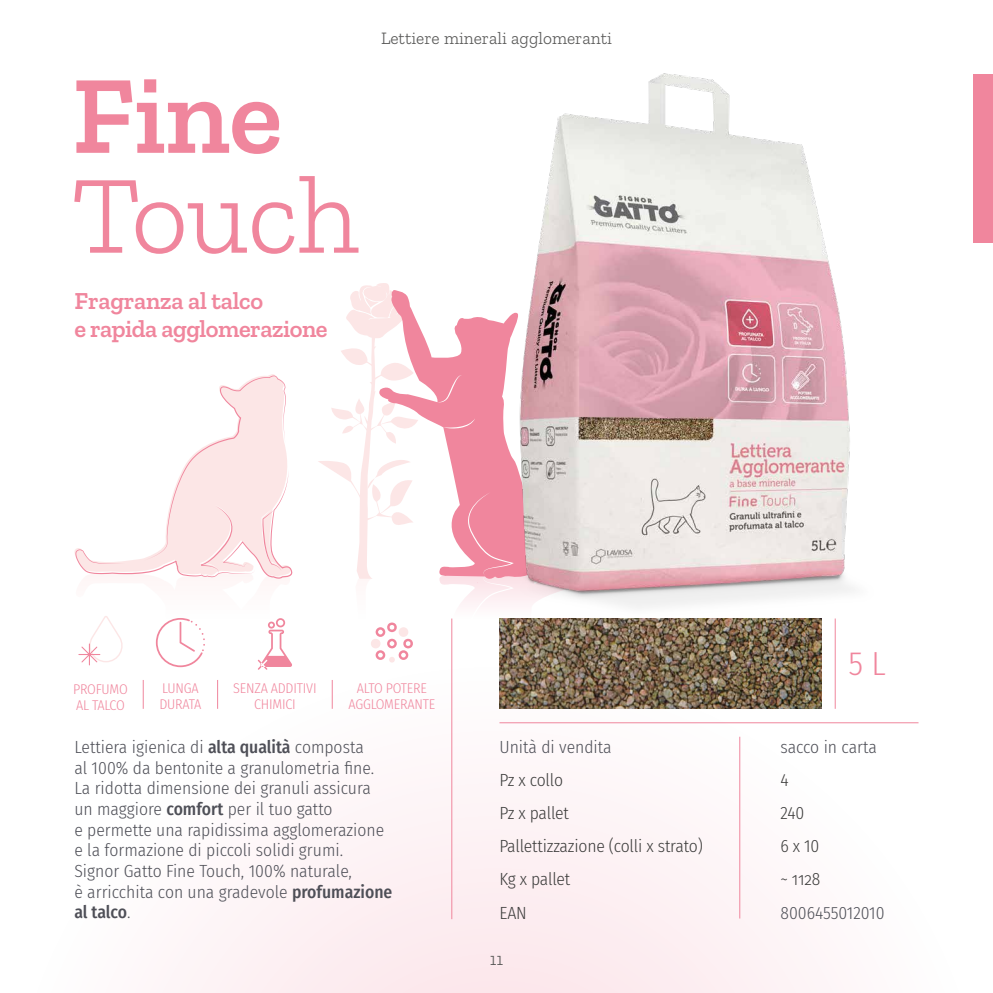
<style>
.page{position:relative;width:993px;height:993px;background:#fff}
.page>*{position:absolute;margin:0;border:0;box-sizing:border-box;transform-origin:0 0}
.t1{font:300 111.3px "Zilla Slab";letter-spacing:-.01em;color:#f0869d}
.t2{font:600 111.3px "Zilla Slab";color:#f0869d}
.t3{font:300 33.25px "Fira Sans Condensed";color:#f0869d}
.t4{font:600 24.5px/28px "Zilla Slab";letter-spacing:-.02em;color:#f0869d}
.t5{font:300 17.5px/20.7px "Fira Sans Condensed";color:#4e4f57}
.t6{font:300 17.5px "Fira Sans Condensed";letter-spacing:-.01em;color:#3c3c3b}
.t7{font:300 17.5px "Zilla Slab";color:#575756}
.t8{font:300 14px/15.8px "Fira Sans Condensed";letter-spacing:-.015em;color:#f0869d}
.s1{font-weight:500}
</style>
<div class="page">
<svg style="left:185px;top:638px;width:734px;height:354px;fill:#fdf6f8"></svg>
<svg style="left:418px;top:581px;width:219px;height:280px"></svg>
<svg style="left:89px;top:578px;width:207px;height:200px"></svg>
<hr style="left:451px;top:618px;width:1px;height:300px;background:#f0869d">
<hr style="left:739px;top:736px;width:1px;height:182px;background:#f0869d">
<hr style="left:834px;top:618px;width:1px;height:90px;background:#f0869d">
<hr style="left:499px;top:722px;width:419px;height:1px;background:#f0869d">
<svg style="left:418px;top:319px;width:42px;height:262px"></svg>
<svg style="left:75px;top:375px;width:217px;height:203px"></svg>
<svg style="left:143px;top:679px;width:1px;height:29px"></svg>
<svg style="left:217px;top:679px;width:1px;height:29px"></svg>
<svg style="left:156px;top:617px;width:49px;height:50px"></svg>
<svg style="left:316px;top:283px;width:102px;height:591px"></svg>
<svg style="left:78px;top:614px;width:50px;height:51px"></svg>
<img style="left:460px;top:73px;width:395px;height:564px">
<img style="left:499px;top:618px;width:322px;height:90px">
<svg style="left:256px;top:618px;width:36px;height:53px"></svg>
<div style="left:973px;top:74px;width:19px;height:169px;background:#f0869d"></div>
<h1 class="t2" style="left:72px;top:53px;width:212px">Fine</h1>
<h1 class="t1" style="left:72px;top:154px;width:289px">Touch</h1>
<h3 class="t4" style="left:74px;top:287px;width:254px">Fragranza al talco<br>e rapida agglomerazione</h3>
<p class="t7" style="left:381px;top:29px;width:232px">Lettiere minerali agglomeranti</p>
<p class="t8" style="left:73px;top:681px;width:56px">PROFUMO<br>AL TALCO</p>
<p class="t8" style="left:233px;top:680px;width:85px;text-align:center">SENZA ADDITIVI<br>CHIMICI</p>
<p class="t8" style="left:159px;top:680px;width:43px">LUNGA<br>DURATA</p>
<p class="t8" style="left:348px;top:680px;width:88px;text-align:center">ALTO POTERE<br>AGGLOMERANTE</p>
<h2 class="t3" style="left:848px;top:639px;width:39px">5 L</h2>
<p class="t5" style="left:74px;top:736px;width:319px">Lettiera igienica di <span class="s1">alta qualità</span> composta<br>al 100% da bentonite a granulometria fine.<br>La ridotta dimensione dei granuli assicura un maggiore <span class="s1">comfort</span> per il tuo gatto<br>e permette una rapidissima agglomerazione e la formazione di piccoli solidi grumi.<br>Signor Gatto Fine Touch, 100% naturale,<br>è arricchita con una gradevole <span class="s1">profumazione al talco</span>.</p>
<p class="t5" style="left:499px;top:736px;width:114px">Unità di vendita</p>
<p class="t5" style="left:780px;top:736px;width:98px">sacco in carta</p>
<p class="t6" style="left:499px;top:767px;width:65px">Pz x collo</p>
<p class="t6" style="left:780px;top:767px;width:10px">4</p>
<p class="t6" style="left:499px;top:800px;width:71px">Pz x pallet</p>
<p class="t6" style="left:780px;top:800px;width:25px">240</p>
<p class="t6" style="left:499px;top:833px;width:205px">Pallettizzazione (colli x strato)</p>
<p class="t6" style="left:780px;top:833px;width:40px">6 x 10</p>
<p class="t6" style="left:499px;top:866px;width:72px">Kg x pallet</p>
<p class="t6" style="left:780px;top:866px;width:41px">~ 1128</p>
<p class="t6" style="left:499px;top:899px;width:29px">EAN</p>
<p class="t5" style="left:780px;top:901px;width:106px">8006455012010</p>
<p class="t7" style="left:489px;top:949px;width:15px">11</p>
</div>
